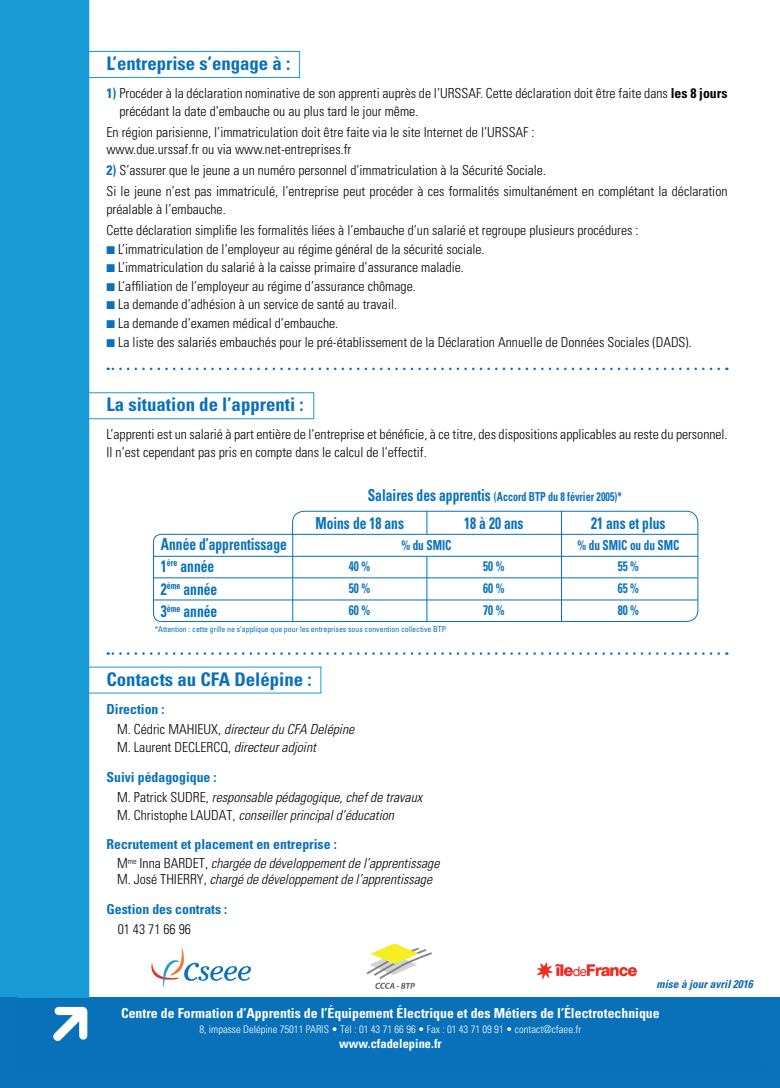
<style>
.page{position:relative;width:780px;height:1088px;background:#fff}
.page>*{position:absolute;margin:0;border:0;box-sizing:border-box;transform-origin:0 0}
.t1{font:700 condensed 18.75px "Univers";color:#0971ba}
.t2{font:700 condensed 16.5px/22.8px "Univers";color:#0971ba;scale:.82 1}
.t3{font:300 condensed 13.75px/17.5px "Univers";color:#040503}
.t4{font:italic 300 condensed 13.75px/20.1px "Univers";color:#040503}
.t5{font:700 condensed 13.75px "Univers";color:#fff}
.t6{font:700 condensed 13.75px/30px "Univers";color:#0971ba}
.t7{font:italic 300 condensed 13.75px "Univers LT Std";color:#040503}
.t8{font:700 condensed 13.75px/21.6px "Univers";color:#0971ba;text-align:justify;scale:.82 1}
.t9{font:700 condensed 12.5px "Univers";color:#fff}
.t10{font:700 condensed 12.38px "Univers";color:#0971ba;scale:.82 1}
.t11{font:italic 700 condensed 11.25px "Univers LT Std";color:#1169aa}
.t12{font:300 condensed 10.62px "Univers";color:#fff}
.t13{font:condensed 8px "Univers";color:#0971ba}
.s1{font-weight:700;color:#0971ba}
.s2{font-weight:700}
.s3{color:#0971ba}
.s4{font-size:16.5px}
.s5{font-weight:700;font-style:normal;color:#0971ba}
.s6{font-style:normal}
.s7{font-weight:300;color:#040503}
.s8{font-family:"Univers LT Std";font-weight:300;color:#040503}
.s9{font-weight:300;font-style:italic;color:#040503}
.s10{font-family:"Univers LT Std";font-style:normal}
</style>
<div class="page">
<div style="left:0;top:0;width:89px;height:998px;background:#189ad5"></div>
<div style="left:0;top:998px;width:780px;height:90px;background:#0872ba"></div>
<div style="left:87px;top:51px;width:213px;height:27px;border:1px solid #189ad5"></div>
<div style="left:87px;top:392px;width:227px;height:27px;border:1px solid #189ad5"></div>
<div style="left:18px;top:16px;width:71px;height:1053px;background:#189ad5"></div>
<div style="left:18px;top:998px;width:745px;height:71px;background:#0971ba"></div>
<svg style="left:53px;top:1007px;width:34px;height:34px"></svg>
<svg style="left:108px;top:368px;width:610px;height:2px"></svg>
<svg style="left:108px;top:652px;width:610px;height:3px"></svg>
<svg style="left:153px;top:510px;width:545px;height:112px"></svg>
<hr style="left:561px;top:511px;width:1px;height:110px;background:#0971ba">
<svg style="left:426px;top:511px;width:1px;height:23px"></svg>
<hr style="left:426px;top:556px;width:1px;height:65px;background:#0971ba">
<hr style="left:153px;top:556px;width:544px;height:1px;background:#0971ba">
<hr style="left:153px;top:577px;width:544px;height:1px;background:#0971ba">
<hr style="left:153px;top:599px;width:544px;height:1px;background:#0971ba">
<hr style="left:293px;top:534px;width:404px;height:1px;background:#0971ba">
<hr style="left:292px;top:534px;width:1px;height:87px;background:#0971ba">
<img style="left:151px;top:943px;width:486px;height:46px">
<h1 class="t1" style="left:106px;top:52px;width:185px">L’entreprise s’engage à :</h1>
<p class="t3" style="left:119px;top:85px;width:609px;text-indent:-13px"><span class="s1">1)</span> Procéder à la déclaration nominative de son apprenti auprès de l’URSSAF. Cette déclaration doit être faite dans <span class="s2">les 8 jours </span>précédant la date d’embauche ou au plus tard le jour même.</p>
<p class="t3" style="left:106px;top:123px;width:430px">En région parisienne, l’immatriculation doit être faite via le site Internet de l’URSSAF : www.due.urssaf.fr ou via www.net-entreprises.fr</p>
<p class="t3" style="left:106px;top:160px;width:622px;line-height:21px"><span class="s1">2)</span> S’assurer que le jeune a un numéro personnel d’immatriculation à la Sécurité Sociale.<br>Si le jeune n’est pas immatriculé, l’entreprise peut procéder à ces formalités simultanément en complétant la déclaration</p>
<p class="t3" style="left:106px;top:199px;width:533px;line-height:21px">préalable à l’embauche.<br>Cette déclaration simplifie les formalités liées à l’embauche d’un salarié et regroupe plusieurs procédures :</p>
<p class="t3" style="left:106px;top:240px;width:379px"><span class="s3">■</span> L’immatriculation de l’employeur au régime général de la sécurité sociale.</p>
<p class="t3" style="left:106px;top:259px;width:359px"><span class="s3">■</span> L’immatriculation du salarié à la caisse primaire d’assurance maladie.</p>
<p class="t3" style="left:106px;top:277px;width:311px"><span class="s3">■</span> L’affiliation de l’employeur au régime d’assurance chômage.</p>
<p class="t3" style="left:106px;top:296px;width:292px"><span class="s3">■</span> La demande d’adhésion à un service de santé au travail.</p>
<p class="t3" style="left:106px;top:314px;width:233px"><span class="s3">■</span> La demande d’examen médical d’embauche.</p>
<p class="t3" style="left:106px;top:333px;width:586px"><span class="s3">■</span> La liste des salariés embauchés pour le pré-établissement de la Déclaration Annuelle de Données Sociales (DADS).</p>
<h1 class="t1" style="left:106px;top:393px;width:199px">La situation de l’apprenti :</h1>
<p class="t3" style="left:106px;top:426px;width:622px">L’apprenti est un salarié à part entière de l’entreprise et bénéficie, à ce titre, des dispositions applicables au reste du personnel.<br>Il n’est cependant pas pris en compte dans le calcul de l’effectif.</p>
<p class="t10" style="left:368px;top:489px;width:311px"><span class="s4">Salaires des apprentis</span> (Accord BTP du 8 février 2005)*</p>
<p class="t2" style="left:161px;top:533px;width:155px">Année d’apprentissage</p>
<p class="t2" style="left:161px;top:554px;width:70px">1<sup>ère</sup> année<br>2<sup>ème</sup> année<br>3<sup>ème</sup> année</p>
<p class="t2" style="left:315px;top:511px;width:110px">Moins de 18 ans</p>
<p class="t8" style="left:349px;top:555px;width:27px">40 % 50 % 60 %</p>
<p class="t8" style="left:401px;top:534px;width:63px">% du SMIC</p>
<p class="t13" style="left:155px;top:624px;width:293px">*Attention : cette grille ne s’applique que pour les entreprises sous convention collective BTP</p>
<p class="t2" style="left:464px;top:511px;width:74px">18 à 20 ans</p>
<p class="t8" style="left:483px;top:555px;width:27px">50 % 60 % 70 %</p>
<h1 class="t1" style="left:106px;top:667px;width:207px">Contacts au CFA Delépine :</h1>
<p class="t4" style="left:117px;top:699px;width:238px;text-indent:-11px"><span class="s5">Direction :<br></span><span class="s6">M. Cédric MAHIEUX,</span> directeur du CFA Delépine</p>
<p class="t6" style="left:106px;top:732px;width:211px;text-indent:11px"><span class="s7">M.</span> <span class="s8">Laurent DECLERCQ</span><span class="s7">,</span> <span class="s9">directeur adjoint<br></span>Suivi pédagogique :</p>
<p class="t4" style="left:117px;top:788px;width:306px;line-height:18.4px"><span class="s6">M. Patrick SUDRE,</span> responsable pédagogique, chef de travaux<br><span class="s6">M.</span> <span class="s10">Christophe LAUDAT</span><span class="s6">,</span> conseiller principal d’éducation</p>
<p class="t4" style="left:117px;top:835px;width:324px;line-height:19.1px;text-indent:-11px"><span class="s5">Recrutement et placement en entreprise :<br></span><span class="s6">M</span><sup>me</sup> <span class="s6">Inna BARDET,</span> chargée de développement de l’apprentissage</p>
<p class="t7" style="left:117px;top:871px;width:316px"><span class="s6">M. José THIERRY,</span> chargé de développement de l’apprentissage</p>
<p class="t6" style="left:106px;top:894px;width:122px">Gestion des contrats :</p>
<p class="t3" style="left:118px;top:920px;width:75px">01 43 71 66 96</p>
<p class="t2" style="left:591px;top:511px;width:92px">21 ans et plus</p>
<p class="t8" style="left:617px;top:555px;width:27px">55 % 65 % 80 %</p>
<p class="t8" style="left:577px;top:534px;width:126px">% du SMIC ou du SMC</p>
<p class="t11" style="left:656px;top:977px;width:98px">mise à jour avril 2016</p>
<p class="t5" style="left:121px;top:1005px;width:540px">Centre de Formation d’Apprentis de l’Équipement Électrique et des Métiers de l’Électrotechnique</p>
<p class="t12" style="left:199px;top:1023px;width:383px">8, impasse Delépine 75011 PARIS • Tél : 01 43 71 66 96 • Fax : 01 43 71 09 91 • contact@cfaee.fr</p>
<p class="t9" style="left:339px;top:1036px;width:104px">www.cfadelepine.fr</p>
</div>
